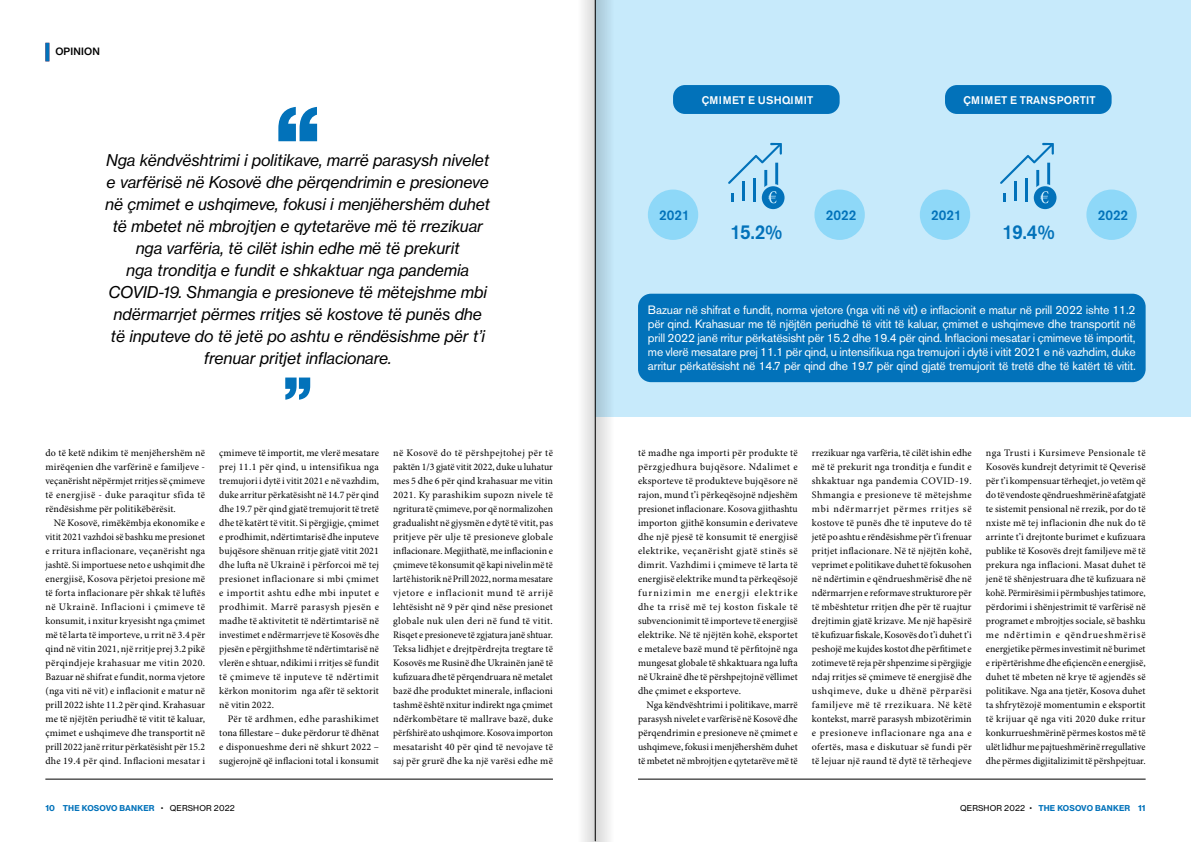
<style>
.page{position:relative;width:1191px;height:842px;background:#fff}
.page>*{position:absolute;margin:0;border:0;box-sizing:border-box;transform-origin:0 0}
.t1{font:500 20px "Akzidenz Grotesk Pro";color:#0272ba;scale:.95 1}
.t2{font:500 20px "Akzidenz Grotesk Pro";color:#0272ba;scale:.96 1}
.t3{font:16px/22px "N Haas Grotesk TX Pro 56 It";letter-spacing:-.01em;color:#000;text-align:center}
.t4{font:500 14px "Akzidenz Grotesk Pro";color:#0272ba}
.t5{font:12px/14px "Akzidenz Grotesk Pro";letter-spacing:-.015em;color:#fff;text-align:justify}
.t6{font:500 11px "Akzidenz Grotesk Pro";letter-spacing:.01em;color:#fff}
.t7{font:500 11px "Akzidenz Grotesk Pro";letter-spacing:.03em;color:#fff}
.t8{font:10px/14px "Minion Pro";letter-spacing:.015em;color:#000;text-align:justify}
.t9{font:10px "N Haas Grotesk TX Pro 65 Md";letter-spacing:.015em;color:#000}
.t10{font:8px "N Haas Grotesk TX Pro 75 Bd";letter-spacing:.015em;color:#0272ba}
.s1{font-family:"Titling Gothic FB Narrow";font-weight:500;color:#000}
.s2{font-family:"N Haas Grotesk TX Pro 55 Rg";color:#000}
</style>
<div class="page">
<hr style="left:45px;top:779px;width:508px;height:1px;background:#000">
<hr style="left:638px;top:779px;width:507px;height:1px;background:#000">
<svg style="left:45px;top:43px;width:4px;height:18px"></svg>
<div style="left:595px;top:0;width:596px;height:417px;background:#c7eafb"></div>
<svg style="left:278px;top:107px;width:39px;height:34px"></svg>
<svg style="left:285px;top:377px;width:25px;height:23px"></svg>
<div style="left:673px;top:85px;width:166px;height:29px;background:#0272ba;border-radius:12px"></div>
<div style="left:945px;top:85px;width:166px;height:29px;background:#0272ba;border-radius:12px"></div>
<div style="left:814px;top:190px;width:51px;height:50px;background:#8ed8f8;border-radius:50%"></div>
<div style="left:1086px;top:190px;width:50px;height:50px;background:#8ed8f8;border-radius:50%"></div>
<svg style="left:728px;top:143px;width:56px;height:66px"></svg>
<svg style="left:1000px;top:143px;width:56px;height:66px"></svg>
<div style="left:638px;top:294px;width:507px;height:88px;background:#0272ba;border-radius:13px"></div>
<div style="left:648px;top:190px;width:50px;height:50px;background:#8ed8f8;border-radius:50%"></div>
<div style="left:919px;top:190px;width:51px;height:50px;background:#8ed8f8;border-radius:50%"></div>
<svg style="left:596px;top:0;width:14px;height:842px;background:#cbdbe2"></svg>
<div style="left:565px;top:0;width:30px;height:842px;background:linear-gradient(to right,#fff,#e1e1e1)"></div>
<hr style="left:595px;top:0;width:1px;height:841px;background:#000">
<p class="t9" style="left:55px;top:45px;width:46px">OPINION</p>
<p class="t9" style="left:55px;top:45px;width:57px">ED TORIAL</p>
<p class="t3" style="left:105px;top:149px;width:386px">Nga këndvështrimi i politikave, marrë parasysh nivelet e varfërisë në Kosovë dhe përqendrimin e presioneve në çmimet e ushqimeve, fokusi i menjëhershëm duhet të mbetet në mbrojtjen e qytetarëve më të rrezikuar nga varfëria, të cilët ishin edhe më të prekurit<br>nga tronditja e fundit e shkaktuar nga pandemia COVID-19. Shmangia e presioneve të mëtejshme mbi ndërmarrjet përmes rritjes së kostove të punës dhe të inputeve do të jetë po ashtu e rëndësishme për t’i frenuar pritjet inflacionare.</p>
<p class="t8" style="left:45px;top:446px;width:161px">do të ketë ndikim të menjëhershëm në mirëqenien dhe varfërinë e familjeve - veçanërisht nëpërmjet rritjes së çmimeve të energjisë - duke paraqitur sfida të rëndësishme për politikëbërësit.</p>
<p class="t8" style="left:45px;top:516px;width:161px;text-indent:8px">Në Kosovë, rimëkëmbja ekonomike e vitit 2021 vazhdoi së bashku me presionet e rritura inflacionare, veçanërisht nga jashtë. Si importuese neto e ushqimit dhe energjisë, Kosova përjetoi presione më të forta inflacionare për shkak të luftës në Ukrainë. Inflacioni i çmimeve të konsumit, i nxitur kryesisht nga çmimet më të larta të importeve, u rrit në 3.4 për qind në vitin 2021, një rritje prej 3.2 pikë përqindjeje krahasuar me vitin 2020.<br>Bazuar në shifrat e fundit, norma vjetore (nga viti në vit) e inflacionit e matur në prill 2022 ishte 11.2 për qind. Krahasuar me të njëjtën periudhë të vitit të kaluar, çmimet e ushqimeve dhe transportit në prill 2022 janë rritur përkatësisht për 15.2 dhe 19.4 për qind. Inflacioni mesatar i</p>
<p class="t8" style="left:219px;top:446px;width:161px">çmimeve të importit, me vlerë mesatare prej 11.1 për qind, u intensifikua nga tremujori i dytë i vitit 2021 e në vazhdim, duke arritur përkatësisht në 14.7 për qind dhe 19.7 për qind gjatë tremujorit të tretë dhe të katërt të vitit. Si përgjigje, çmimet e prodhimit, ndërtimtarisë dhe inputeve bujqësore shënuan rritje gjatë vitit 2021 dhe lufta në Ukrainë i përforcoi më tej presionet inflacionare si mbi çmimet e importit ashtu edhe mbi inputet e prodhimit. Marrë parasysh pjesën e madhe të aktivitetit të ndërtimtarisë në investimet e ndërmarrjeve të Kosovës dhe pjesën e përgjithshme të ndërtimtarisë në vlerën e shtuar, ndikimi i rritjes së fundit të çmimeve të inputeve të ndërtimit kërkon monitorim nga afër të sektorit në vitin 2022.</p>
<p class="t8" style="left:219px;top:712px;width:161px;text-indent:8px">Për të ardhmen, edhe parashikimet tona fillestare – duke përdorur të dhënat e disponueshme deri në shkurt 2022 – sugjerojnë që inflacioni total i konsumit</p>
<p class="t8" style="left:393px;top:446px;width:161px">në Kosovë do të përshpejtohej për të paktën 1/3 gjatë vitit 2022, duke u luhatur mes 5 dhe 6 për qind krahasuar me vitin 2021. Ky parashikim supozn nivele të ngritura të çmimeve, por që normalizohen gradualisht në gjysmën e dytë të vitit, pas pritjeve për ulje të presioneve globale inflacionare. Megjithatë, me inflacionin e çmimeve të konsumit që kapi nivelin më të lartë historik në Prill 2022, norma mesatare vjetore e inflacionit mund të arrijë lehtësisht në 9 për qind nëse presionet globale nuk ulen deri në fund të vitit.<br>Risqet e presioneve të zgjatura janë shtuar.<br>Teksa lidhjet e drejtpërdrejta tregtare të Kosovës me Rusinë dhe Ukrainën janë të kufizuara dhe të përqendruara në metalet bazë dhe produktet minerale, inflacioni tashmë është nxitur indirekt nga çmimet ndërkombëtare të mallrave bazë, duke përfshirë ato ushqimore. Kosova importon mesatarisht 40 për qind të nevojave të saj për grurë dhe ka një varësi edhe më</p>
<p class="t7" style="left:701px;top:93px;width:113px">ÇMIMET E USHQIMIT</p>
<p class="t6" style="left:963px;top:93px;width:133px">ÇMIMET E TRANSPORTIT</p>
<h3 class="t4" style="left:659px;top:206px;width:32px">2021</h3>
<h3 class="t4" style="left:931px;top:206px;width:32px">2021</h3>
<h3 class="t4" style="left:826px;top:206px;width:32px">2022</h3>
<h3 class="t4" style="left:1097px;top:206px;width:32px">2022</h3>
<h1 class="t1" style="left:730px;top:219px;width:56px">15.2%</h1>
<h1 class="t2" style="left:1002px;top:219px;width:56px">19.4%</h1>
<p class="t5" style="left:648px;top:303px;width:489px">Bazuar në shifrat e fundit, norma vjetore (nga viti në vit) e inflacionit e matur në prill 2022 ishte 11.2 për qind. Krahasuar me të njëjtën periudhë të vitit të kaluar, çmimet e ushqimeve dhe transportit në prill 2022 janë rritur përkatësisht për 15.2 dhe 19.4 për qind. Inflacioni mesatar i çmimeve të importit, me vlerë mesatare prej 11.1 për qind, u intensifikua nga tremujori i dytë i vitit 2021 e në vazhdim, duke arritur përkatësisht në 14.7 për qind dhe 19.7 për qind gjatë tremujorit të tretë dhe të katërt të vitit.</p>
<p class="t8" style="left:638px;top:446px;width:161px">të madhe nga importi për produkte të përzgjedhura bujqësore. Ndalimet e eksporteve të produkteve bujqësore në rajon, mund t’i përkeqësojnë ndjeshëm presionet inflacionare. Kosova gjithashtu importon gjithë konsumin e derivateve dhe një pjesë të konsumit të energjisë elektrike, veçanërisht gjatë stinës së dimrit. Vazhdimi i çmimeve të larta të energjisë elektrike mund ta përkeqësojë furnizimin me energji elektrike dhe ta rrisë më tej koston fiskale të subvencionimit të importeve të energjisë elektrike. Në të njëjtën kohë, eksportet e metaleve bazë mund të përfitojnë nga mungesat globale të shkaktuara nga lufta në Ukrainë dhe të përshpejtojnë vëllimet dhe çmimet e eksporteve.</p>
<p class="t8" style="left:638px;top:698px;width:161px;text-indent:8px">Nga këndvështrimi i politikave, marrë parasysh nivelet e varfërisë në Kosovë dhe përqendrimin e presioneve në çmimet e ushqimeve, fokusi i menjëhershëm duhet të mbetet në mbrojtjen e qytetarëve më të</p>
<p class="t8" style="left:812px;top:446px;width:161px">rrezikuar nga varfëria, të cilët ishin edhe më të prekurit nga tronditja e fundit e shkaktuar nga pandemia COVID-19.<br>Shmangia e presioneve të mëtejshme mbi ndërmarrjet përmes rritjes së kostove të punës dhe të inputeve do të jetë po ashtu e rëndësishme për t’i frenuar pritjet inflacionare. Në të njëjtën kohë, veprimet e politikave duhet të fokusohen në ndërtimin e qëndrueshmërisë dhe në ndërmarrjen e reformave strukturore për të mbështetur rritjen dhe për të ruajtur drejtimin gjatë krizave. Me një hapësirë të kufizuar fiskale, Kosovës do t’i duhet t’i peshojë me kujdes kostot dhe përfitimet e zotimeve të reja për shpenzime si përgjigje ndaj rritjes së çmimeve të energjisë dhe ushqimeve, duke u dhënë përparësi familjeve më të rrezikuara. Në këtë kontekst, marrë parasysh mbizotërimin e presioneve inflacionare nga ana e ofertës, masa e diskutuar së fundi për të lejuar një raund të dytë të tërheqjeve</p>
<p class="t8" style="left:986px;top:446px;width:161px">nga Trusti i Kursimeve Pensionale të Kosovës kundrejt detyrimit të Qeverisë për t’i kompensuar tërheqjet, jo vetëm që do të vendoste qëndrueshmërinë afatgjatë te sistemit pensional në rrezik, por do të nxiste më tej inflacionin dhe nuk do të arrinte t’i drejtonte burimet e kufizuara publike të Kosovës drejt familjeve më të prekura nga inflacioni. Masat duhet të jenë të shënjestruara dhe të kufizuara në kohë. Përmirësimi i përmbushjes tatimore, përdorimi i shënjestrimit të varfërisë në programet e mbrojtjes sociale, së bashku me ndërtimin e qëndrueshmërisë energjetike përmes investimit në burimet e ripërtërishme dhe efiçiencën e energjisë, duhet të mbeten në krye të agjendës së politikave. Nga ana tjetër, Kosova duhet ta shfrytëzojë momentumin e eksportit të krijuar që nga viti 2020 duke rritur konkurrueshmërinë përmes kostos më të ulët lidhur me pajtueshmërinë rregullative dhe përmes digjitalizimit të përshpejtuar.</p>
<p class="t10" style="left:45px;top:803px;width:191px">10 THE KOSOVO BANKER <span class="s1">•</span> <span class="s2">QERSHOR 2022</span></p>
<p class="t10" style="left:960px;top:803px;width:187px"><span class="s2">QERSHOR 2022</span> <span class="s1">•</span> THE KOSOVO BANKER 11</p>
</div>
